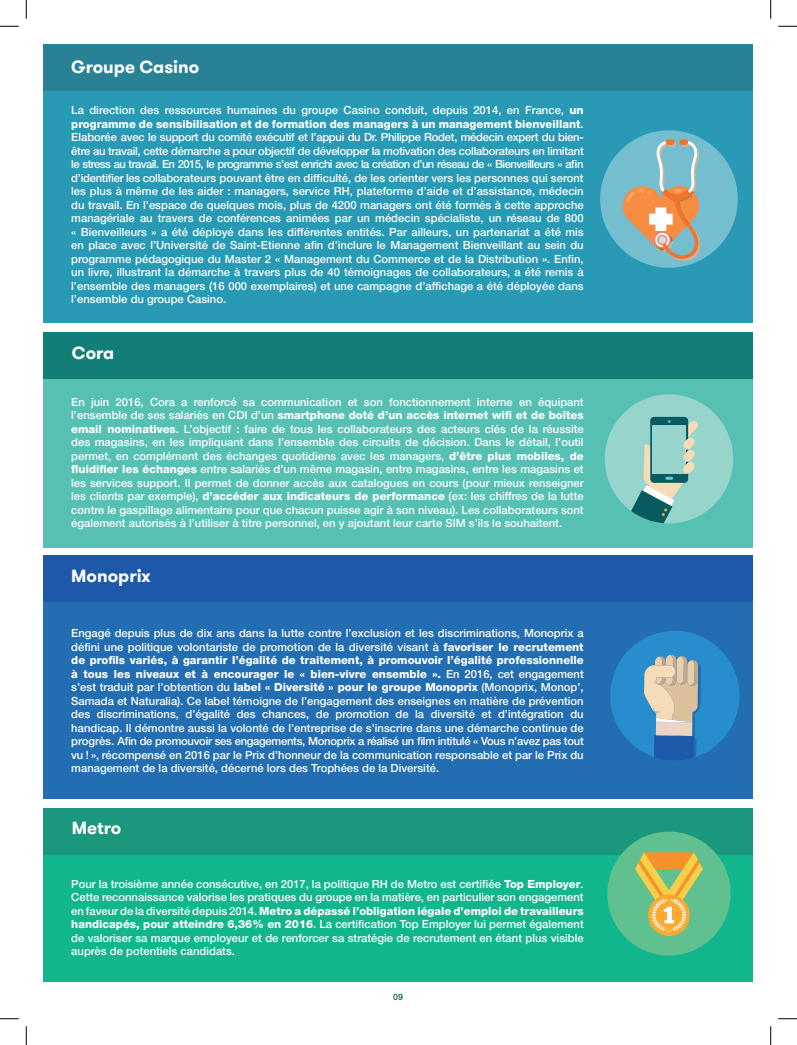
<style>
.page{position:relative;width:797px;height:1045px;background:#fff}
.page>*{position:absolute;margin:0;border:0;box-sizing:border-box;transform-origin:0 0}
.t1{font:700 17.5px "GT Walsheim Pro";color:#fff}
.t2{font:500 11.25px/13.5px "Helvetica Neue LT Std";color:#fff;text-align:justify}
.t3{font:500 8.75px "Helvetica Neue LT Std";color:#065a60}
.s1{font-weight:800}
</style>
<div class="page">
<div style="left:43px;top:817px;width:710px;height:164px;background:#12b68d"></div>
<div style="left:43px;top:337px;width:710px;height:210px;background:#56c1b2"></div>
<div style="left:43px;top:57px;width:710px;height:266px;background:#289ab6"></div>
<div style="left:43px;top:332px;width:710px;height:46px;background:#127e77"></div>
<div style="left:43px;top:581px;width:710px;height:218px;background:#236eb2"></div>
<div style="left:43px;top:555px;width:710px;height:46px;background:#1d59a8"></div>
<div style="left:43px;top:44px;width:710px;height:46px;background:#288195"></div>
<div style="left:604px;top:394px;width:129px;height:129px;background:#97d5cc;border-radius:50%"></div>
<div style="left:650px;top:417px;width:38px;height:66px;background:#065a60;border-radius:4px"></div>
<svg style="left:631px;top:419px;width:68px;height:104px"></svg>
<div style="left:43px;top:809px;width:710px;height:46px;background:#1b977d"></div>
<div style="left:607px;top:831px;width:123px;height:124px;background:#60c08f;border-radius:50%"></div>
<div style="left:648px;top:894px;width:41px;height:42px;background:#faaa31;border-radius:50%"></div>
<svg style="left:635px;top:852px;width:68px;height:81px"></svg>
<svg style="left:610px;top:631px;width:129px;height:129px"></svg>
<div style="left:600px;top:130px;width:137px;height:138px;background:#74bed0;border-radius:50%"></div>
<div style="left:665px;top:139px;width:9px;height:6px;background:#f3732d;border-radius:3px"></div>
<div style="left:679px;top:139px;width:9px;height:6px;background:#f3732d;border-radius:3px"></div>
<svg style="left:622px;top:141px;width:80px;height:120px"></svg>
<svg style="left:0;top:25px;width:19px;height:2px"></svg>
<svg style="left:778px;top:25px;width:19px;height:2px"></svg>
<svg style="left:0;top:1018px;width:19px;height:1px"></svg>
<svg style="left:778px;top:1018px;width:19px;height:1px"></svg>
<svg style="left:25px;top:0;width:2px;height:19px"></svg>
<svg style="left:25px;top:1026px;width:2px;height:19px"></svg>
<svg style="left:770px;top:0;width:1px;height:19px"></svg>
<svg style="left:770px;top:1026px;width:1px;height:19px"></svg>
<h1 class="t1" style="left:71px;top:55px;width:129px">Groupe Casino</h1>
<p class="t2" style="left:71px;top:103px;width:514px">La direction des ressources humaines du groupe Casino conduit, depuis 2014, en France, <span class="s1">un programme de sensibilisation et de formation des managers à un management bienveillant</span>.<br>Elaborée avec le support du comité exécutif et l’appui du Dr. Philippe Rodet, médecin expert du bien&shy;être au travail, cette démarche a pour objectif de développer la motivation des collaborateurs en limitant le stress au travail. En 2015, le programme s’est enrichi avec la création d’un réseau de « Bienveilleurs » afin d’identifier les collaborateurs pouvant être en difficulté, de les orienter vers les personnes qui seront les plus à même de les aider : managers, service RH, plateforme d’aide et d’assistance, médecin du travail. En l’espace de quelques mois, plus de 4200 managers ont été formés à cette approche managériale au travers de conférences animées par un médecin spécialiste, un réseau de 800 « Bienveilleurs » a été déployé dans les différentes entités. Par ailleurs, un partenariat a été mis en place avec l’Université de Saint-Etienne afin d’inclure le Management Bienveillant au sein du programme pédagogique du Master 2 « Management du Commerce et de la Distribution ». Enfin, un livre, illustrant la démarche à travers plus de 40 témoignages de collaborateurs, a été remis à l’ensemble des managers (16 000 exemplaires) et une campagne d’affichage a été déployée dans l’ensemble du groupe Casino.</p>
<h1 class="t1" style="left:72px;top:341px;width:44px">Cora</h1>
<p class="t2" style="left:71px;top:395px;width:514px">En juin 2016, Cora a renforcé sa communication et son fonctionnement interne en équipant l’ensemble de ses salariés en CDI d’un <span class="s1">smartphone doté d’un accès internet wifi et de boîtes email nominatives</span>. L’objectif : faire de tous les collaborateurs des acteurs clés de la réussite des magasins, en les impliquant dans l’ensemble des circuits de décision. Dans le détail, l’outil permet, en complément des échanges quotidiens avec les managers, <span class="s1">d’être plus mobiles, de fluidifier les échanges</span> entre salariés d’un même magasin, entre magasins, entre les magasins et les services support. Il permet de donner accès aux catalogues en cours (pour mieux renseigner les clients par exemple), <span class="s1">d’accéder aux indicateurs de performance</span> (ex: les chiffres de la lutte contre le gaspillage alimentaire pour que chacun puisse agir à son niveau). Les collaborateurs sont également autorisés à l’utiliser à titre personnel, en y ajoutant leur carte SIM s’ils le souhaitent.</p>
<h1 class="t1" style="left:71px;top:564px;width:81px">Monoprix</h1>
<p class="t2" style="left:71px;top:626px;width:514px">Engagé depuis plus de dix ans dans la lutte contre l’exclusion et les discriminations, Monoprix a défini une politique volontariste de promotion de la diversité visant à <span class="s1">favoriser le recrutement de profils variés, à garantir l’égalité de traitement, à promouvoir l’égalité professionnelle à tous les niveaux et à encourager le « bien-vivre ensemble ».</span> En 2016, cet engagement s’est traduit par l’obtention du <span class="s1">label « Diversité » pour le groupe Monoprix</span> (Monoprix, Monop’, Samada et Naturalia). Ce label témoigne de l’engagement des enseignes en matière de prévention des discriminations, d’égalité des chances, de promotion de la diversité et d’intégration du handicap. Il démontre aussi la volonté de l’entreprise de s’inscrire dans une démarche continue de progrès. Afin de promouvoir ses engagements, Monoprix a réalisé un film intitulé « Vous n’avez pas tout vu ! », récompensé en 2016 par le Prix d’honneur de la communication responsable et par le Prix du management de la diversité, décerné lors des Trophées de la Diversité.</p>
<h1 class="t1" style="left:72px;top:817px;width:51px">Metro</h1>
<p class="t2" style="left:71px;top:877px;width:514px">Pour la troisième année consécutive, en 2017, la politique RH de Metro est certifiée <span class="s1">Top Employer</span>.<br>Cette reconnaissance valorise les pratiques du groupe en la matière, en particulier son engagement en faveur de la diversité depuis 2014. <span class="s1">Metro a dépassé l’obligation légale d’emploi de travailleurs handicapés, pour atteindre 6,36% en 2016</span>. La certification Top Employer lui permet également de valoriser sa marque employeur et de renforcer sa stratégie de recrutement en étant plus visible auprès de potentiels candidats.</p>
<p class="t3" style="left:393px;top:991px;width:11px">09</p>
</div>
